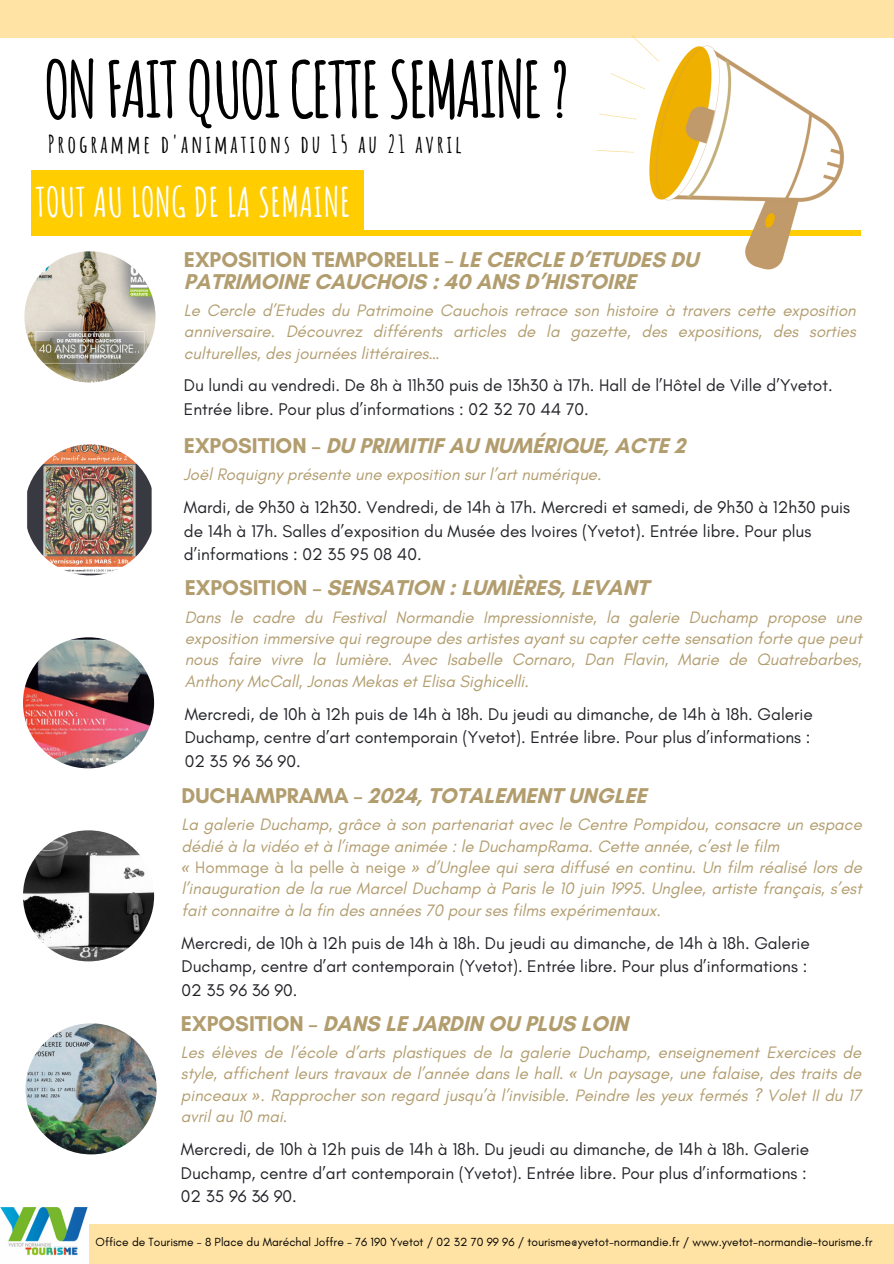
<style>
.page{position:relative;width:894px;height:1264px;background:#fff}
.page>*{position:absolute;margin:0;border:0;box-sizing:border-box;transform-origin:0 0}
.t1{font:700 76.35px "Amatic SC";letter-spacing:-.05em;color:#000}
.t2{font:700 39.75px "Amatic SC";color:#fff}
.t3{font:700 24.15px "Amatic SC";letter-spacing:.12em;color:#000}
.t4{font:700 21.75px/21.3px "Glacial Indifference";color:#b29d6f}
.t5{font:17.25px/23.7px "Glacial Indifference";color:#212227}
.t6{font:italic 16.8px/21.3px "Glacial Indifference";color:#b29d6f;text-align:justify}
.t7{font:12px "Glacial Indifference";color:#000}
.s1{font-family:"Noto Sans"}
.s2{font-style:normal}
</style>
<div class="page">
<div style="left:0;top:1224px;width:893px;height:39px;background:#ffe3a4"></div>
<div style="left:0;top:0;width:893px;height:38px;background:#ffe3a4"></div>
<img style="left:0;top:1207px;width:89px;height:56px">
<div style="left:31px;top:230px;width:828px;height:6px;background:#ffcd00"></div>
<div style="left:31px;top:171px;width:333px;height:62px;background:#ffcd00"></div>
<img style="left:596px;top:35px;width:265px;height:235px">
<img style="left:24px;top:444px;width:131px;height:131px;border-radius:50%">
<img style="left:26px;top:1023px;width:131px;height:131px;border-radius:50%">
<img style="left:23px;top:637px;width:131px;height:131px;border-radius:50%">
<img style="left:23px;top:830px;width:131px;height:131px;border-radius:50%">
<img style="left:24px;top:251px;width:131px;height:131px;border-radius:50%">
<p class="t1" style="left:43px;top:40px;width:528px">ONFAITQUOICETTESEMAINE?</p>
<h4 class="t3" style="left:48px;top:128px;width:415px">Programme d'animations du 15 au 21 avril</h4>
<h3 class="t2" style="left:35px;top:177px;width:317px">TOUT AU LONG DE LA SEMAINE</h3>
<h5 class="t4" style="left:184px;top:249px;width:516px">EXPOSITION TEMPORELLE – LE CERCLE D’ETUDES DU<br>PATRIMOINE CAUCHOIS : 40 ANS D’HISTOIRE</h5>
<p class="t6" style="left:184px;top:299px;width:673px">Le Cercle d’Etudes du Patrimoine Cauchois retrace son histoire à travers cette exposition anniversaire. Découvrez différents articles de la gazette, des expositions, des sorties culturelles, des journées littéraires…</p>
<p class="t5" style="left:184px;top:373px;width:650px">Du lundi au vendredi. De 8h à 11h30 puis de 13h30 à 17h. Hall de l’Hôtel de Ville d’Yvetot.<br>Entrée libre. Pour plus d’informations : 02 32 70 44 70.</p>
<p class="t4" style="left:184px;top:435px;width:503px">EXPOSITION – DU PRIMITIF AU NUMÉRIQUE, ACTE 2</p>
<p class="t6" style="left:184px;top:463px;width:419px">Joël Roquigny présente une exposition sur l’art numérique.</p>
<p class="t5" style="left:184px;top:495px;width:667px">Mardi, de 9h30 à 12h30. Vendredi, de 14h à 17h. Mercredi et samedi, de 9h30 à 12h30 puis de 14h à 17h. Salles d’exposition du Musée des Ivoires (Yvetot). Entrée libre. Pour plus d’informations : 02 35 95 08 40.</p>
<h5 class="t4" style="left:185px;top:577px;width:465px">EXPOSITION – SENSATION : LUMIÈRES, LEVANT</h5>
<p class="t6" style="left:185px;top:606px;width:678px">Dans le cadre du Festival Normandie Impressionniste, la galerie Duchamp propose une exposition immersive qui regroupe des artistes ayant su capter cette sensation forte que peut nous faire vivre la lumière. Avec Isabelle Cornaro, Dan Flavin, Marie de Quatrebarbes, Anthony McCall, Jonas Mekas et Elisa Sighicelli.</p>
<h3 class="t5" style="left:185px;top:701px;width:629px">Mercredi, de 10h à 12h puis de 14h à 18h. Du jeudi au dimanche, de 14h à 18h. Galerie<br>Duchamp, centre d’art contemporain (Yvetot). Entrée libre. Pour plus d’informations :<br>02 35 96 36 90.</h3>
<h5 class="t4" style="left:181px;top:784px;width:466px">DUCHAMPRAMA – 2024, TOTALEMENT UNGLEE</h5>
<h5 class="t6" style="left:181px;top:813px;width:681px;text-align:left">La galerie Duchamp, grâce à son partenariat avec le Centre Pompidou, consacre un espace dédié à la vidéo et à l’image animée : le DuchampRama. Cette année, c’est le film<br><span class="s1">«</span> <span class="s2">Hommage à la pelle à neige</span> <span class="s1">»</span> d’Unglee qui sera diffusé en continu. Un film réalisé lors de l’inauguration de la rue Marcel Duchamp à Paris le 10 juin 1995. Unglee, artiste français, s’est fait connaitre à la fin des années 70 pour ses films expérimentaux.</h5>
<p class="t5" style="left:181px;top:930px;width:629px">Mercredi, de 10h à 12h puis de 14h à 18h. Du jeudi au dimanche, de 14h à 18h. Galerie<br>Duchamp, centre d’art contemporain (Yvetot). Entrée libre. Pour plus d’informations :<br>02 35 96 36 90.</p>
<h3 class="t4" style="left:181px;top:1012px;width:448px">EXPOSITION – DANS LE JARDIN OU PLUS LOIN</h3>
<h5 class="t6" style="left:181px;top:1041px;width:681px">Les élèves de l’école d’arts plastiques de la galerie Duchamp, enseignement Exercices de style, affichent leurs travaux de l’année dans le hall. <span class="s1">«</span> Un paysage, une falaise, des traits de pinceaux <span class="s1">»</span>. Rapprocher son regard jusqu’à l’invisible. Peindre les yeux fermés ? Volet II du 17 avril au 10 mai.</h5>
<h5 class="t5" style="left:181px;top:1137px;width:629px">Mercredi, de 10h à 12h puis de 14h à 18h. Du jeudi au dimanche, de 14h à 18h. Galerie<br>Duchamp, centre d’art contemporain (Yvetot). Entrée libre. Pour plus d’informations :<br>02 35 96 36 90.</h5>
<h2 class="t7" style="left:95px;top:1234px;width:778px">Office de Tourisme - 8 Place du Maréchal Joffre - 76 190 Yvetot / 02 32 70 99 96 / tourisme@yvetot-normandie.fr / www.yvetot-normandie-tourisme.fr</h2>
</div>
